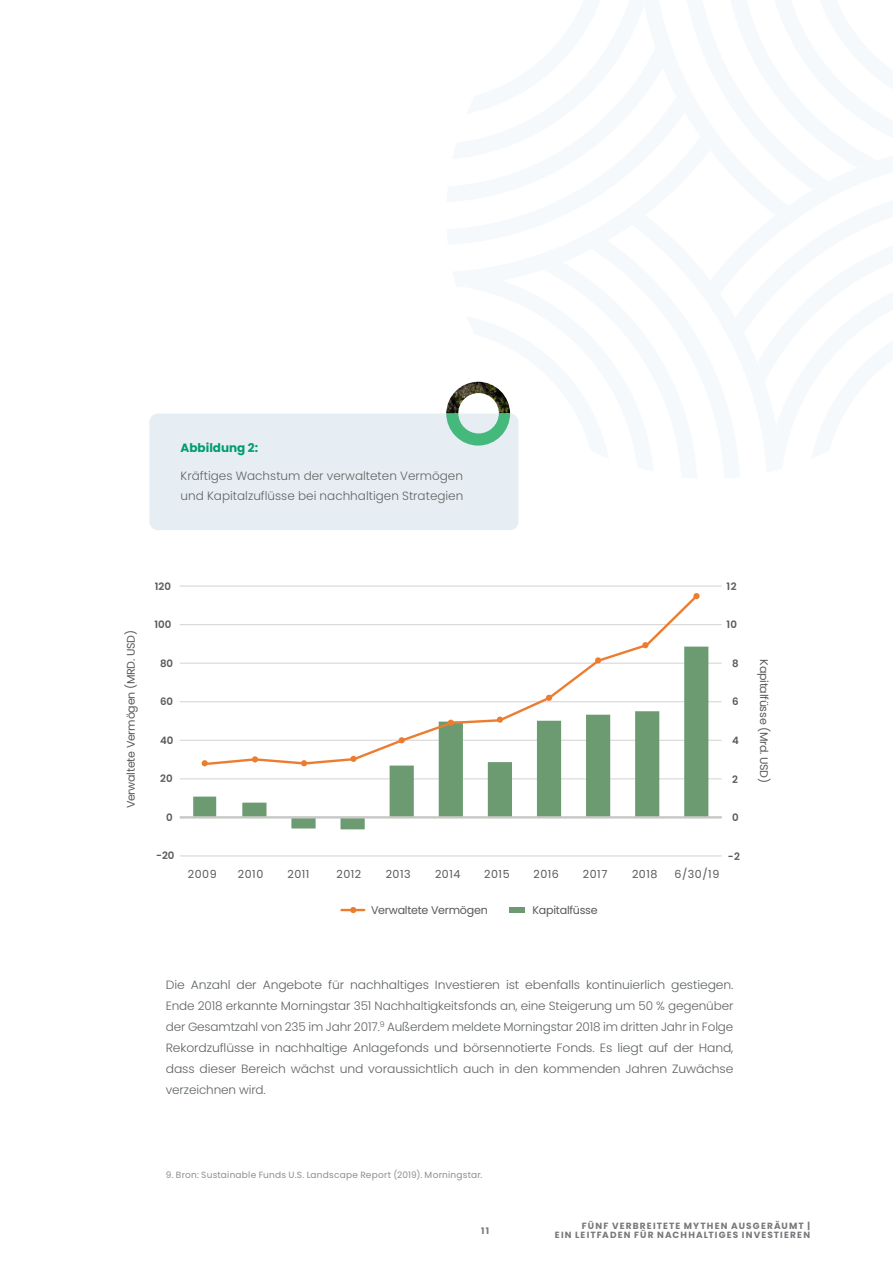
<style>
.page{position:relative;width:893px;height:1263px;background:#fff}
.page>*{position:absolute;margin:0;border:0;box-sizing:border-box;transform-origin:0 0}
.t1{font:300 12px/21px "Poppins";color:#5f6364}
.t2{font:700 12px "Poppins";color:#009c73}
.t3{font:11.1px "Poppins";letter-spacing:-.02em;color:#58595b}
.t4{font:600 10.2px "Poppins";color:#58595b}
.t5{font:700 9px/9px "Poppins";letter-spacing:.125em;color:#77787b;text-align:right}
.t6{font:9px "Poppins";letter-spacing:.025em;color:#8b8e90}
</style>
<div class="page">
<div style="left:149px;top:413px;width:369px;height:117px;background:#e7eef3;border-radius:9px"></div>
<svg style="left:446px;top:382px;width:64px;height:64px"></svg>
<hr style="left:180px;top:624px;width:542px;height:1px;background:#dad9d9">
<hr style="left:180px;top:663px;width:542px;height:1px;background:#dad9d9">
<hr style="left:180px;top:701px;width:542px;height:1px;background:#dad9d9">
<hr style="left:180px;top:740px;width:542px;height:1px;background:#dad9d9">
<hr style="left:180px;top:778px;width:542px;height:1px;background:#dad9d9">
<hr style="left:180px;top:585px;width:542px;height:2px;background:#dad9d9">
<hr style="left:180px;top:855px;width:542px;height:1px;background:#dad9d9">
<svg style="left:193px;top:647px;width:515px;height:182px"></svg>
<hr style="left:341px;top:909px;width:23px;height:2px;background:#ec7d30">
<div style="left:509px;top:907px;width:16px;height:6px;background:#6d9b71"></div>
<svg style="left:202px;top:593px;width:497px;height:174px"></svg>
<svg style="left:202px;top:760px;width:6px;height:6px"></svg>
<svg style="left:252px;top:756px;width:6px;height:6px"></svg>
<svg style="left:301px;top:760px;width:6px;height:6px"></svg>
<div style="left:350px;top:756px;width:7px;height:6px;background:#ec7d30;border-radius:50%"></div>
<svg style="left:399px;top:737px;width:6px;height:6px"></svg>
<svg style="left:448px;top:720px;width:6px;height:6px"></svg>
<div style="left:497px;top:716px;width:6px;height:7px;background:#ec7d30;border-radius:50%"></div>
<svg style="left:546px;top:695px;width:6px;height:6px"></svg>
<svg style="left:595px;top:657px;width:6px;height:6px"></svg>
<svg style="left:642px;top:642px;width:6px;height:6px"></svg>
<div style="left:693px;top:593px;width:7px;height:6px;background:#ec7d30;border-radius:50%"></div>
<svg style="left:350px;top:907px;width:6px;height:6px"></svg>
<hr style="left:180px;top:816px;width:542px;height:2px;background:#c6c8c5">
<p class="t2" style="left:181px;top:441px;width:79px">Abbildung 2:</p>
<p class="t1" style="left:181px;top:466px;width:284px;line-height:19.5px">Kräftiges Wachstum der verwalteten Vermögen und Kapitalzuflüsse bei nachhaltigen Strategien</p>
<p class="t3" style="left:125px;top:808px;width:180px;rotate:-90deg">Verwaltete Vermögen (MRD. USD)</p>
<p class="t4" style="left:155px;top:580px;width:18px">120</p>
<p class="t4" style="left:726px;top:580px;width:12px">12</p>
<p class="t4" style="left:154px;top:619px;width:18px">100</p>
<p class="t4" style="left:726px;top:619px;width:12px">10</p>
<p class="t4" style="left:160px;top:657px;width:15px">80</p>
<p class="t4" style="left:732px;top:657px;width:8px">8</p>
<p class="t4" style="left:160px;top:696px;width:15px">60</p>
<p class="t4" style="left:732px;top:696px;width:8px">6</p>
<p class="t4" style="left:160px;top:734px;width:15px">40</p>
<p class="t4" style="left:732px;top:734px;width:8px">4</p>
<p class="t4" style="left:160px;top:773px;width:14px">20</p>
<p class="t4" style="left:732px;top:773px;width:7px">2</p>
<p class="t4" style="left:166px;top:811px;width:8px">0</p>
<p class="t4" style="left:732px;top:812px;width:8px">0</p>
<p class="t4" style="left:156px;top:850px;width:20px">-20</p>
<p class="t4" style="left:728px;top:850px;width:14px">-2</p>
<p class="t3" style="left:188px;top:867px;width:30px">2009</p>
<p class="t3" style="left:238px;top:867px;width:27px">2010</p>
<p class="t3" style="left:287px;top:867px;width:24px">2011</p>
<p class="t3" style="left:336px;top:867px;width:26px">2012</p>
<p class="t3" style="left:386px;top:867px;width:26px">2013</p>
<p class="t3" style="left:435px;top:867px;width:27px">2014</p>
<p class="t3" style="left:484px;top:867px;width:27px">2015</p>
<p class="t3" style="left:533px;top:867px;width:27px">2016</p>
<p class="t3" style="left:583px;top:867px;width:26px">2017</p>
<p class="t3" style="left:632px;top:867px;width:27px">2018</p>
<p class="t3" style="left:674px;top:867px;width:46px">6/30/19</p>
<p class="t3" style="left:371px;top:903px;width:118px">Verwaltete Vermögen</p>
<p class="t3" style="left:533px;top:903px;width:67px">Kapitalfüsse</p>
<p class="t3" style="left:770px;top:659px;width:125px;rotate:90deg">Kapitalfüsse (Mrd. USD)</p>
<p class="t1" style="left:166px;top:974px;width:569px;text-align:justify">Die Anzahl der Angebote für nachhaltiges Investieren ist ebenfalls kontinuierlich gestiegen.<br>Ende 2018 erkannte Morningstar 351 Nachhaltigkeitsfonds an, eine Steigerung um 50 % gegenüber der Gesamtzahl von 235 im Jahr 2017.<sup>9</sup> Außerdem meldete Morningstar 2018 im dritten Jahr in Folge Rekordzuflüsse in nachhaltige Anlagefonds und börsennotierte Fonds. Es liegt auf der Hand, dass dieser Bereich wächst und voraussichtlich auch in den kommenden Jahren Zuwächse verzeichnen wird.</p>
<p class="t6" style="left:166px;top:1170px;width:318px">9. Bron: Sustainable Funds U.S. Landscape Report (2019). Morningstar.</p>
<p class="t5" style="left:481px;top:1226px;width:9px">11</p>
<p class="t5" style="left:555px;top:1221px;width:257px">FÜNF VERBREITETE MYTHEN AUSGERÄUMT |<br>EIN LEITFADEN FÜR NACHHALTIGES INVESTIEREN</p>
</div>
